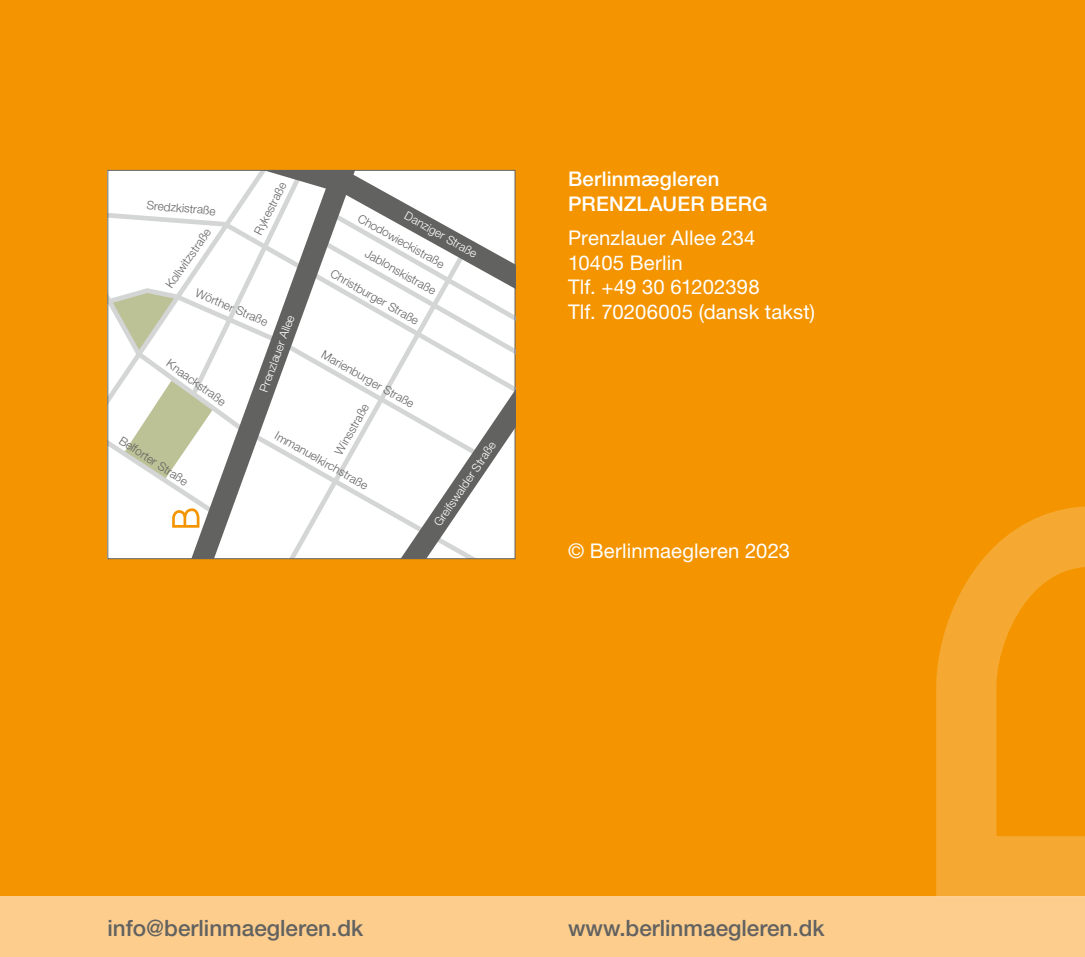
<style>
.page{position:relative;width:1085px;height:957px;background:#fff}
.page>*{position:absolute;margin:0;border:0;box-sizing:border-box;transform-origin:0 0}
.t1{font:500 22.5px "Helvetica Neue";color:#626261}
.t2{font:20.25px/24.8px "Helvetica Neue";letter-spacing:.01em;color:#fff}
.t3{font:500 20.25px/24.8px "Helvetica Neue";letter-spacing:.01em;color:#fff}
.t4{font:300 11.7px "Helvetica Neue";color:#626261}
.t5{font:300 11.7px "Helvetica Neue";color:#fff}
</style>
<div class="page">
<div style="left:0;top:0;width:1084px;height:957px;background:#f49500"></div>
<div style="left:0;top:896px;width:1084px;height:61px;background:#fccd8d"></div>
<svg style="left:108px;top:170px;width:407px;height:389px"></svg>
<svg style="left:936px;top:506px;width:148px;height:390px;fill:#f6a932"></svg>
<p class="t4" style="left:251px;top:230px;width:59px;rotate:-63deg">Rykestraße</p>
<p class="t4" style="left:147px;top:198px;width:70px;rotate:5deg">Sredzkistraße</p>
<p class="t5" style="left:409px;top:208px;width:83px;rotate:29deg">Danziger Straße</p>
<p class="t4" style="left:362px;top:211px;width:99px;rotate:29deg">Chodowieckistraße</p>
<p class="t4" style="left:162px;top:283px;width:71px;rotate:-55deg">Kollwitzstraße</p>
<p class="t4" style="left:369px;top:246px;width:81px;rotate:29deg">Jablonskistraße</p>
<p class="t4" style="left:334px;top:267px;width:101px;rotate:29deg">Christburger Straße</p>
<p class="t4" style="left:326px;top:348px;width:106px;rotate:29deg">Marienburger Straße</p>
<p class="t4" style="left:199px;top:286px;width:79px;rotate:23deg">Wörther Straße</p>
<p class="t5" style="left:256px;top:389px;width:82px;rotate:-70deg">Prenzlauer Allee</p>
<p class="t4" style="left:172px;top:356px;width:71px;rotate:36deg">Knaackstraße</p>
<p class="t4" style="left:332px;top:450px;width:58px;rotate:-61deg">Winsstraße</p>
<p class="t4" style="left:279px;top:429px;width:106px;rotate:29deg">Immanuelkirchstraße</p>
<p class="t4" style="left:124px;top:433px;width:81px;rotate:33deg">Belforter Straße</p>
<p class="t5" style="left:431px;top:521px;width:101px;rotate:-56deg">Greifswalder Straße</p>
<h2 class="t3" style="left:568px;top:166px;width:201px">Berlinmægleren<br>PRENZLAUER BERG</h2>
<h2 class="t2" style="left:568px;top:225px;width:248px">Prenzlauer Allee 234<br>10405 Berlin<br>Tlf. +49 30 61202398<br>Tlf. 70206005 (dansk takst)</h2>
<h2 class="t2" style="left:568px;top:538px;width:224px">© Berlinmaegleren 2023</h2>
<h1 class="t1" style="left:107px;top:915px;width:257px">info@berlinmaegleren.dk</h1>
<h1 class="t1" style="left:568px;top:915px;width:258px">www.berlinmaegleren.dk</h1>
</div>
